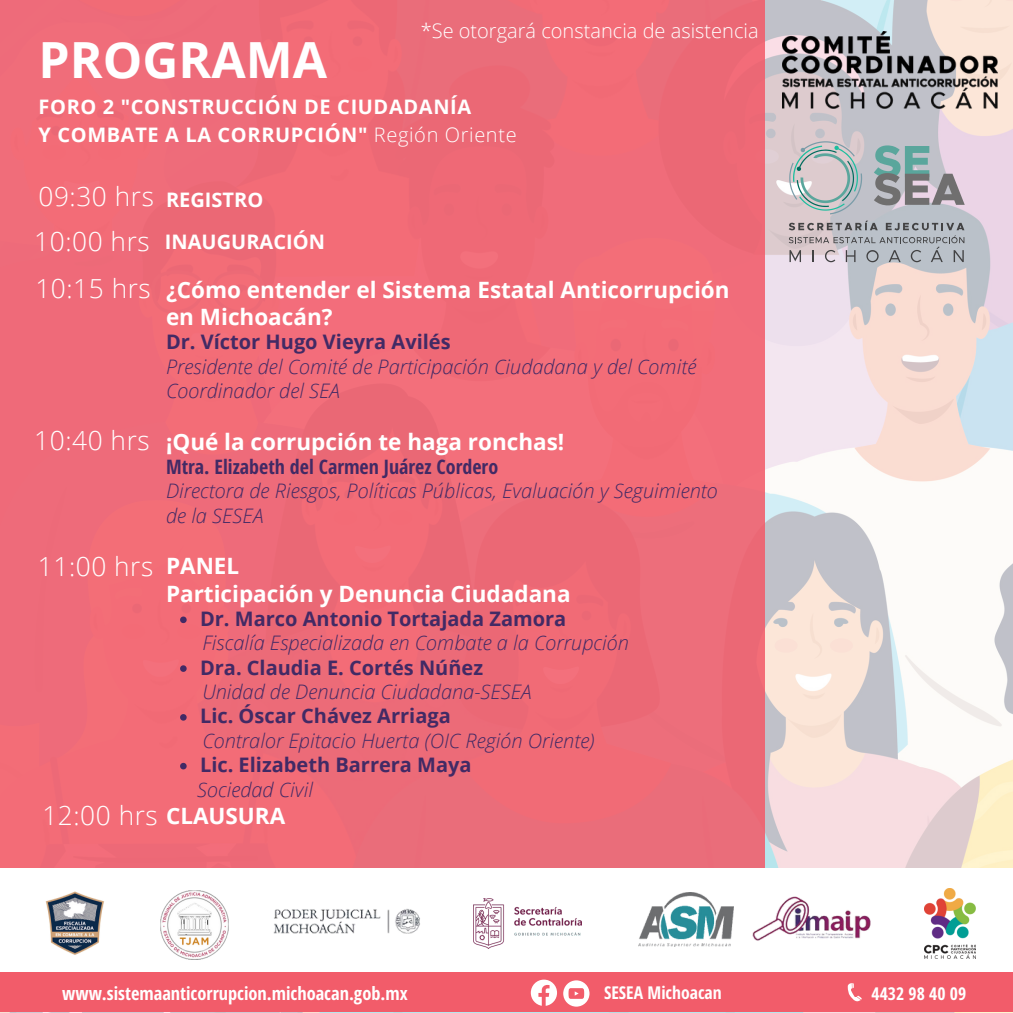
<style>
.page{position:relative;width:1013px;height:1013px;background:#fff}
.page>*{position:absolute;margin:0;border:0;box-sizing:border-box;transform-origin:0 0}
.t1{font:700 49.88px "Open Sans";color:#fff}
.t2{font:300 26.25px "Open Sans";letter-spacing:.02em;color:#fff}
.t3{font:700 22.5px "Open Sans";color:#fff}
.t4{font:italic 300 20px/24.4px "Open Sans";color:#422a65}
.t5{font:700 20px "Open Sans";color:#422a65}
.t6{font:700 20px "Open Sans";letter-spacing:.03em;color:#fff}
.t7{font:700 20px "Open Sans Hebrew Condensed";color:#422a65}
.t8{font:300 20px "Open Sans";color:#fff}
.t9{font:700 20px "Open Sans";color:#fff}
.t10{font:700 18.38px "Open Sans Hebrew Condensed";color:#fff}
.t11{font:700 17.62px "Open Sans Hebrew Condensed";color:#fff}
.s1{font-weight:300}
</style>
<div class="page">
<img style="left:765px;top:0;width:247px;height:868px">
<div style="left:0;top:0;width:765px;height:868px;background:#ef6c77"></div>
<img style="left:782px;top:31px;width:215px;height:77px">
<img style="left:752px;top:896px;width:119px;height:45px">
<img style="left:638px;top:892px;width:95px;height:54px">
<img style="left:273px;top:908px;width:147px;height:26px">
<img style="left:160px;top:890px;width:68px;height:69px">
<img style="left:924px;top:888px;width:51px;height:70px">
<img style="left:473px;top:898px;width:108px;height:50px">
<img style="left:45px;top:891px;width:59px;height:64px">
<svg style="left:180px;top:616px;width:7px;height:7px"></svg>
<svg style="left:180px;top:665px;width:7px;height:7px"></svg>
<svg style="left:180px;top:714px;width:7px;height:6px"></svg>
<svg style="left:180px;top:762px;width:7px;height:7px"></svg>
<svg style="left:788px;top:220px;width:176px;height:42px"></svg>
<svg style="left:873px;top:145px;width:91px;height:60px"></svg>
<svg style="left:789px;top:141px;width:73px;height:73px"></svg>
<div style="left:0;top:972px;width:1012px;height:40px;background:#f25c6a"></div>
<svg style="left:847px;top:983px;width:14px;height:18px"></svg>
<svg style="left:563px;top:980px;width:26px;height:26px"></svg>
<svg style="left:531px;top:979px;width:26px;height:26px"></svg>
<p class="t8" style="left:421px;top:16px;width:339px">*Se otorgará constancia de asistencia</p>
<p class="t1" style="left:39px;top:25px;width:290px">PROGRAMA</p>
<p class="t6" style="left:39px;top:93px;width:434px">FORO 2 "CONSTRUCCIÓN DE CIUDADANÍA</p>
<p class="t6" style="left:39px;top:120px;width:479px">Y COMBATE A LA CORRUPCIÓN" <span class="s1">Región Oriente</span></p>
<p class="t2" style="left:39px;top:178px;width:117px">09:30 hrs</p>
<p class="t9" style="left:166px;top:185px;width:99px">REGISTRO</p>
<p class="t2" style="left:34px;top:223px;width:117px">10:00 hrs</p>
<p class="t9" style="left:165px;top:227px;width:161px">INAUGURACIÓN</p>
<p class="t2" style="left:35px;top:269px;width:117px">10:15 hrs</p>
<p class="t2" style="left:34px;top:421px;width:117px">10:40 hrs</p>
<p class="t2" style="left:38px;top:548px;width:117px">11:00 hrs</p>
<p class="t2" style="left:42px;top:797px;width:117px">12:00 hrs</p>
<p class="t3" style="left:166px;top:273px;width:565px">¿Cómo entender el Sistema Estatal Anticorrupción</p>
<p class="t3" style="left:166px;top:301px;width:168px">en Michoacán?</p>
<p class="t5" style="left:166px;top:328px;width:286px">Dr. Víctor Hugo Vieyra Avilés</p>
<p class="t4" style="left:166px;top:353px;width:532px">Presidente del Comité de Participación Ciudadana y del Comité<br>Coordinador del SEA</p>
<p class="t3" style="left:166px;top:425px;width:400px">¡Qué la corrupción te haga ronchas!</p>
<p class="t7" style="left:166px;top:452px;width:334px">Mtra. Elizabeth del Carmen Juárez Cordero</p>
<p class="t4" style="left:166px;top:478px;width:553px">Directora de Riesgos, Políticas Públicas, Evaluación y Seguimiento</p>
<p class="t4" style="left:166px;top:503px;width:99px">de la SESEA</p>
<p class="t3" style="left:166px;top:550px;width:75px">PANEL</p>
<p class="t3" style="left:166px;top:577px;width:406px">Participación y Denuncia Ciudadana</p>
<p class="t4" style="left:202px;top:630px;width:428px">Fiscalía Especializada en Combate a la Corrupción</p>
<p class="t4" style="left:202px;top:679px;width:331px">Unidad de Denuncia Ciudadana-SESEA</p>
<p class="t4" style="left:202px;top:728px;width:394px">Contralor Epitacio Huerta (OIC Región Oriente)</p>
<p class="t4" style="left:197px;top:776px;width:117px">Sociedad Civil</p>
<p class="t3" style="left:166px;top:799px;width:121px">CLAUSURA</p>
<p class="t5" style="left:200px;top:604px;width:368px">Dr. Marco Antonio Tortajada Zamora</p>
<p class="t5" style="left:200px;top:653px;width:284px">Dra. Claudia E. Cortés Núñez</p>
<p class="t5" style="left:200px;top:702px;width:252px">Lic. Óscar Chávez Arriaga</p>
<p class="t5" style="left:200px;top:751px;width:273px">Lic. Elizabeth Barrera Maya</p>
<p class="t10" style="left:62px;top:980px;width:347px">www.sistemaanticorrupcion.michoacan.gob.mx</p>
<p class="t11" style="left:604px;top:980px;width:119px">SESEA Michoacan</p>
<p class="t11" style="left:871px;top:980px;width:96px">4432 98 40 09</p>
</div>
